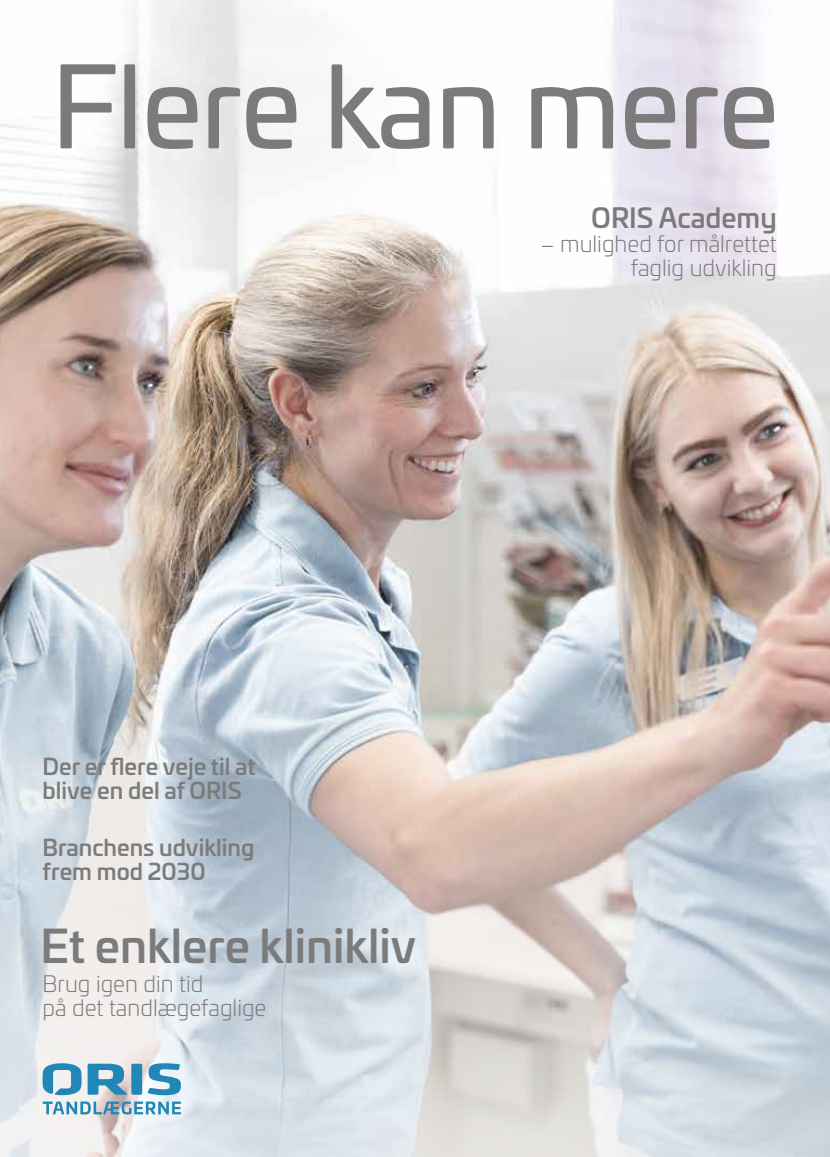
<style>
.page{position:relative;width:830px;height:1157px;background:#fff}
.page>*{position:absolute;margin:0;border:0;box-sizing:border-box;transform-origin:0 0}
.t1{font:111px "Univia Pro";letter-spacing:-.01em;color:#7c7b7b}
.t2{font:500 45px "Univia Pro";color:#7c7b7b}
.t3{font:500 27px "Univia Pro";color:#7c7b7b}
.t4{font:300 22.5px/24px "Univia Pro";color:#7c7b7b;text-align:right}
.t5{font:500 22.5px/24px "Univia Pro";color:#7c7b7b}
</style>
<div class="page">
<img style="left:0;top:0;width:829px;height:1157px">
<svg style="left:147px;top:1063px;width:34px;height:32px"></svg>
<div style="left:131px;top:1063px;width:11px;height:31px;background:#2187b6;border-radius:2px"></div>
<svg style="left:88px;top:1063px;width:39px;height:31px"></svg>
<svg style="left:43px;top:1063px;width:39px;height:32px"></svg>
<svg style="left:43px;top:1101px;width:138px;height:13px"></svg>
<h1 class="t1" style="left:51px;top:24px;width:728px">Flere kan mere</h1>
<p class="t3" style="left:591px;top:197px;width:187px">ORIS Academy</p>
<p class="t4" style="left:540px;top:231px;width:238px">– mulighed for målrettet faglig udvikling</p>
<p class="t5" style="left:43px;top:753px;width:214px">Der er flere veje til at blive en del af ORIS</p>
<p class="t5" style="left:43px;top:834px;width:213px">Branchens udvikling frem mod 2030</p>
<h2 class="t2" style="left:40px;top:911px;width:377px">Et enklere klinikliv</h2>
<p class="t4" style="left:43px;top:970px;width:225px;text-align:left">Brug igen din tid<br>på det tandlægefaglige</p>
</div>
